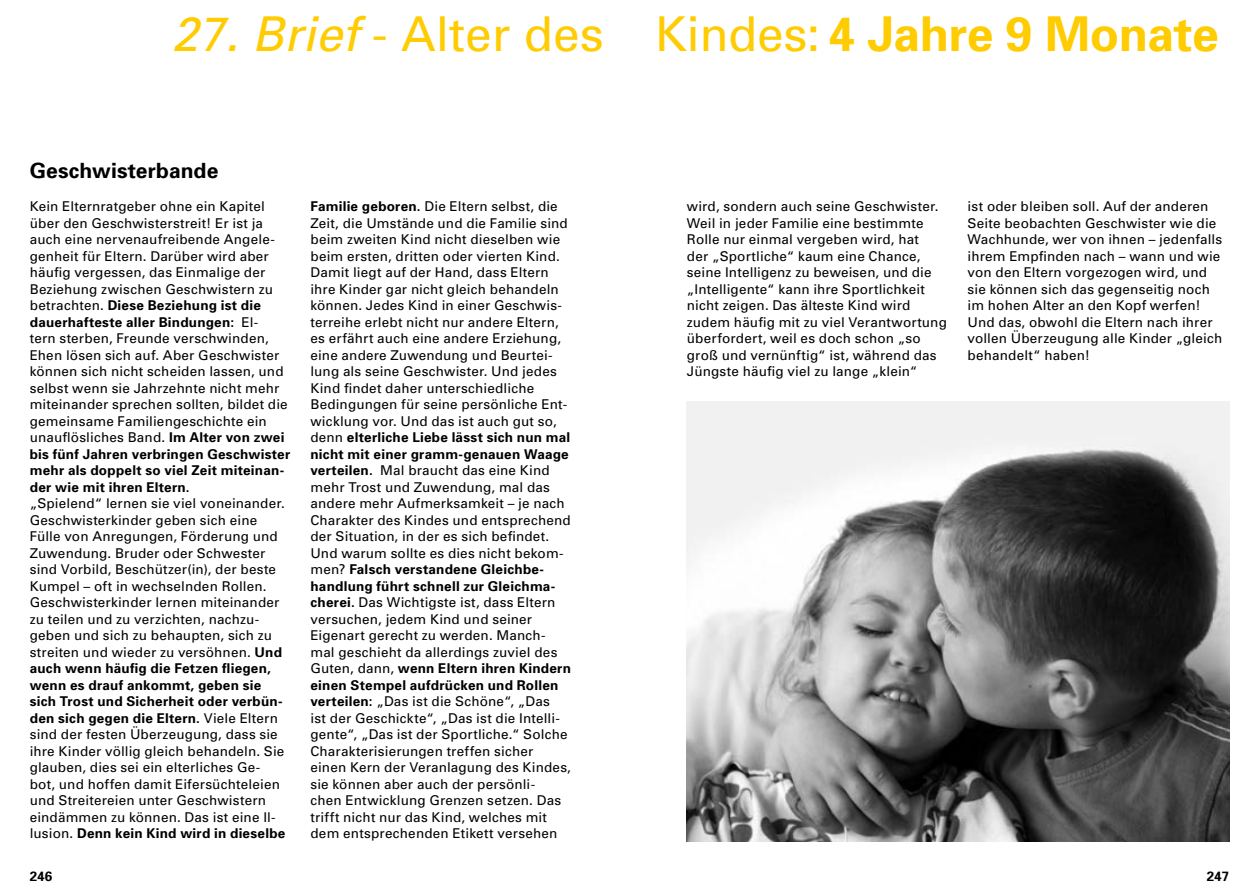
<style>
.page{position:relative;width:1259px;height:893px;background:#fff}
.page>*{position:absolute;margin:0;border:0;box-sizing:border-box;transform-origin:0 0}
.t1{font:48px "Univers";color:#fecc00}
.t2{font:700 21px "Univers";letter-spacing:.01em;color:#000}
.t3{font:13.5px/16.5px "Univers";letter-spacing:.015em;color:#000}
.t4{font:700 13.5px "Univers";color:#000}
.s1{font-style:italic}
.s2{font-weight:700}
</style>
<div class="page">
<img style="left:687px;top:402px;width:542px;height:440px">
<h1 class="t1" style="left:172px;top:4px;width:1048px"><span class="s1">27. Brief</span> - Alter des Kindes: <span class="s2">4 Jahre 9 Monate</span></h1>
<h3 class="t2" style="left:30px;top:157px;width:190px">Geschwisterbande</h3>
<p class="t3" style="left:30px;top:198px;width:262px">Kein Elternratgeber ohne ein Kapitel über den Geschwisterstreit! Er ist ja auch eine nervenaufreibende Angele&shy;genheit für Eltern. Darüber wird aber häufig vergessen, das Einmalige der Beziehung zwischen Geschwistern zu betrachten. <span class="s2">Diese Beziehung ist die dauerhafteste aller Bindungen:</span> El-<br>tern sterben, Freunde verschwinden, Ehen lösen sich auf. Aber Geschwister können sich nicht scheiden lassen, und selbst wenn sie Jahrzehnte nicht mehr miteinander sprechen sollten, bildet die gemeinsame Familiengeschichte ein unauflösliches Band. <span class="s2">Im Alter von zwei bis fünf Jahren verbringen Geschwister mehr als doppelt so viel Zeit miteinan&shy;der wie mit ihren Eltern.</span></p>
<p class="t3" style="left:30px;top:495px;width:257px">„Spielend“ lernen sie viel voneinander.<br>Geschwisterkinder geben sich eine Fülle von Anregungen, Förderung und Zuwendung. Bruder oder Schwester sind Vorbild, Beschützer(in), der beste Kumpel – oft in wechselnden Rollen.<br>Geschwisterkinder lernen miteinander zu teilen und zu verzichten, nachzu&shy;geben und sich zu behaupten, sich zu streiten und wieder zu versöhnen. <span class="s2">Und auch wenn häufig die Fetzen fliegen, wenn es drauf ankommt, geben sie sich Trost und Sicherheit oder verbün&shy;den sich gegen die Eltern.</span> Viele Eltern sind der festen Überzeugung, dass sie ihre Kinder völlig gleich behandeln. Sie glauben, dies sei ein elterliches Ge&shy;bot, und hoffen damit Eifersüchteleien und Streitereien unter Geschwistern eindämmen zu können. Das ist eine Il&shy;lusion. <span class="s2">Denn kein Kind wird in dieselbe</span></p>
<p class="t3" style="left:310px;top:198px;width:262px"><span class="s2">Familie geboren.</span> Die Eltern selbst, die Zeit, die Umstände und die Familie sind beim zweiten Kind nicht dieselben wie beim ersten, dritten oder vierten Kind.<br>Damit liegt auf der Hand, dass Eltern ihre Kinder gar nicht gleich behandeln können. Jedes Kind in einer Geschwis&shy;terreihe erlebt nicht nur andere Eltern, es erfährt auch eine andere Erziehung, eine andere Zuwendung und Beurtei&shy;lung als seine Geschwister. Und jedes Kind findet daher unterschiedliche Bedingungen für seine persönliche Ent&shy;wicklung vor. Und das ist auch gut so, denn <span class="s2">elterliche Liebe lässt sich nun mal nicht mit einer gramm-genauen Waage verteilen.</span> Mal braucht das eine Kind mehr Trost und Zuwendung, mal das andere mehr Aufmerksamkeit – je nach Charakter des Kindes und entsprechend der Situation, in der es sich befindet.<br>Und warum sollte es dies nicht bekom&shy;men? <span class="s2">Falsch verstandene Gleichbe&shy;handlung führt schnell zur Gleichma&shy;cherei.</span> Das Wichtigste ist, dass Eltern versuchen, jedem Kind und seiner Eigenart gerecht zu werden. Manch&shy;mal geschieht da allerdings zuviel des Guten, dann, <span class="s2">wenn Eltern ihren Kindern einen Stempel aufdrücken und Rollen verteilen:</span> „Das ist die Schöne“, „Das<br>ist der Geschickte“, „Das ist die Intelli&shy;gente“, „Das ist der Sportliche.“ Solche Charakterisierungen treffen sicher einen Kern der Veranlagung des Kindes, sie können aber auch der persönli-<br>chen Entwicklung Grenzen setzen. Das trifft nicht nur das Kind, welches mit dem entsprechenden Etikett versehen</p>
<p class="t3" style="left:687px;top:198px;width:262px">wird, sondern auch seine Geschwister.<br>Weil in jeder Familie eine bestimmte Rolle nur einmal vergeben wird, hat<br>der „Sportliche“ kaum eine Chance, seine Intelligenz zu beweisen, und die „Intelligente“ kann ihre Sportlichkeit nicht zeigen. Das älteste Kind wird zudem häufig mit zu viel Verantwortung überfordert, weil es doch schon „so groß und vernünftig“ ist, während das Jüngste häufig viel zu lange „klein“</p>
<p class="t3" style="left:967px;top:198px;width:256px">ist oder bleiben soll. Auf der anderen Seite beobachten Geschwister wie die Wachhunde, wer von ihnen – jedenfalls ihrem Empfinden nach – wann und wie von den Eltern vorgezogen wird, und sie können sich das gegenseitig noch im hohen Alter an den Kopf werfen!<br>Und das, obwohl die Eltern nach ihrer vollen Überzeugung alle Kinder „gleich behandelt“ haben!</p>
<p class="t4" style="left:30px;top:868px;width:24px">246</p>
<p class="t4" style="left:1206px;top:868px;width:24px">247</p>
</div>
